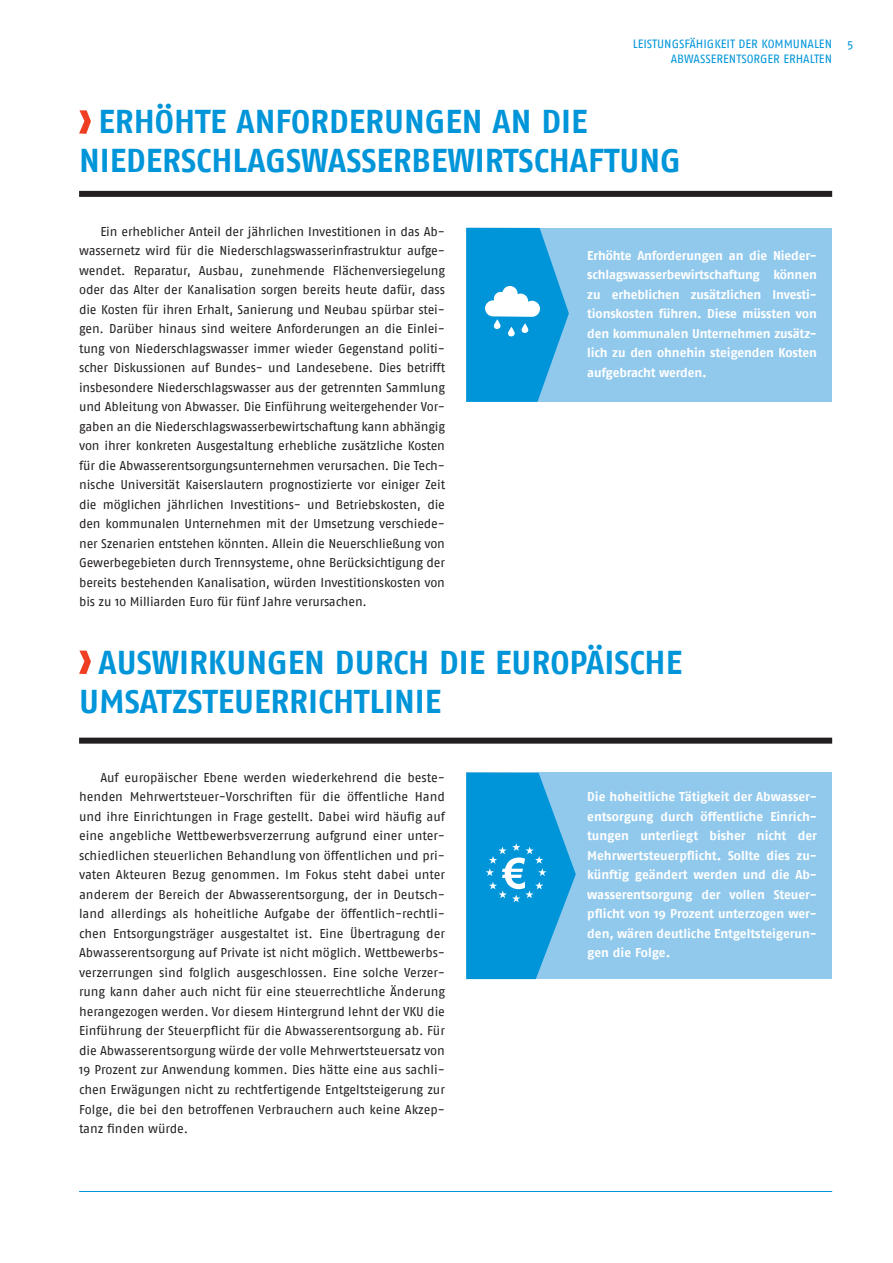
<style>
.page{position:relative;width:893px;height:1263px;background:#fff}
.page>*{position:absolute;margin:0;border:0;box-sizing:border-box;transform-origin:0 0}
.Innenseiten_Headline{font:700 33px/39px "Fago No";color:#0095d9}
.Innenseiten_Copy_mit{font:12.75px/19.5px "Fago No";letter-spacing:-.01em;color:#231f20;text-align:justify}
.Innenseiten_Copy_ohn{font:700 12.75px/19.5px "Fago No";letter-spacing:-.01em;color:#fff;text-align:justify}
.t1{font:12px/15px "Fago No";color:#0095d9}
</style>
<div class="page">
<hr style="left:79px;top:1191px;width:753px;height:1px;background:#0095d9">
<div style="left:466px;top:228px;width:366px;height:174px;background:#91c9ed"></div>
<div style="left:79px;top:191px;width:753px;height:6px;background:#231f20"></div>
<div style="left:79px;top:738px;width:753px;height:6px;background:#231f20"></div>
<div style="left:466px;top:773px;width:366px;height:206px;background:#91c9ed"></div>
<svg style="left:466px;top:773px;width:110px;height:206px"></svg>
<svg style="left:466px;top:228px;width:103px;height:174px;background:#27a4de"></svg>
<svg style="left:79px;top:110px;width:12px;height:24px"></svg>
<svg style="left:79px;top:651px;width:12px;height:23px"></svg>
<p class="t1" style="left:671px;top:36px;width:184px;text-indent:-38px">LEISTUNGSFÄHIGKEIT DER KOMMUNALEN 5<br>ABWASSERENTSORGER ERHALTEN</p>
<p class="Innenseiten_Headline" style="left:79px;top:102px;width:603px;text-indent:20px">ERHÖHTE ANFORDERUNGEN AN DIE<br>NIEDERSCHLAGSWASSERBEWIRTSCHAFTUNG</p>
<p class="Innenseiten_Copy_mit" style="left:79px;top:222px;width:368px;text-indent:21px">Ein erheblicher Anteil der jährlichen Investitionen in das Ab&shy;wassernetz wird für die Niederschlagswasserinfrastruktur aufge&shy;wendet. Reparatur, Ausbau, zunehmende Flächenversiegelung oder das Alter der Kanalisation sorgen bereits heute dafür, dass die Kosten für ihren Erhalt, Sanierung und Neubau spürbar stei&shy;gen. Darüber hinaus sind weitere Anforderungen an die Einlei&shy;tung von Niederschlagswasser immer wieder Gegenstand politi&shy;scher Diskussionen auf Bundes- und Landesebene. Dies betrifft insbesondere Niederschlagswasser aus der getrennten Sammlung und Ableitung von Abwasser. Die Einführung weitergehender Vor&shy;gaben an die Niederschlagswasserbewirtschaftung kann abhängig von ihrer konkreten Ausgestaltung erhebliche zusätzliche Kosten für die Abwasserentsorgungsunternehmen verursachen. Die Tech&shy;nische Universität Kaiserslautern prognostizierte vor einiger Zeit die möglichen jährlichen Investitions- und Betriebskosten, die den kommunalen Unternehmen mit der Umsetzung verschiede&shy;ner Szenarien entstehen könnten. Allein die Neuerschließung von Gewerbegebieten durch Trennsysteme, ohne Berücksichtigung der bereits bestehenden Kanalisation, würden Investitionskosten von bis zu 10 Milliarden Euro für fünf Jahre verursachen.</p>
<p class="Innenseiten_Copy_ohn" style="left:587px;top:245px;width:231px">Erhöhte Anforderungen an die Nieder&shy;schlagswasserbewirtschaftung können zu erheblichen zusätzlichen Investi&shy;tionskosten führen. Diese müssten von den kommunalen Unternehmen zusätz&shy;lich zu den ohnehin steigenden Kosten aufgebracht werden.</p>
<p class="Innenseiten_Headline" style="left:79px;top:642px;width:604px;text-indent:20px">AUSWIRKUNGEN DURCH DIE EUROPÄISCHE<br>UMSATZSTEUERRICHTLINIE</p>
<p class="Innenseiten_Copy_mit" style="left:79px;top:768px;width:368px;text-indent:21px">Auf europäischer Ebene werden wiederkehrend die beste&shy;henden Mehrwertsteuer-Vorschriften für die öffentliche Hand und ihre Einrichtungen in Frage gestellt. Dabei wird häufig auf eine angebliche Wettbewerbsverzerrung aufgrund einer unter&shy;schiedlichen steuerlichen Behandlung von öffentlichen und pri&shy;vaten Akteuren Bezug genommen. Im Fokus steht dabei unter anderem der Bereich der Abwasserentsorgung, der in Deutsch&shy;land allerdings als hoheitliche Aufgabe der öffentlich-rechtli&shy;chen Entsorgungsträger ausgestaltet ist. Eine Übertragung der Abwasserentsorgung auf Private ist nicht möglich. Wettbewerbs&shy;verzerrungen sind folglich ausgeschlossen. Eine solche Verzer&shy;rung kann daher auch nicht für eine steuerrechtliche Änderung herangezogen werden. Vor diesem Hintergrund lehnt der VKU die Einführung der Steuerpflicht für die Abwasserentsorgung ab. Für die Abwasserentsorgung würde der volle Mehrwertsteuersatz von 19 Prozent zur Anwendung kommen. Dies hätte eine aus sachli&shy;chen Erwägungen nicht zu rechtfertigende Entgeltsteigerung zur Folge, die bei den betroffenen Verbrauchern auch keine Akzep&shy;tanz finden würde.</p>
<p class="Innenseiten_Copy_ohn" style="left:587px;top:787px;width:231px">Die hoheitliche Tätigkeit der Abwasser&shy;entsorgung durch öffentliche Einrich&shy;tungen unterliegt bisher nicht der Mehrwertsteuerpflicht. Sollte dies zu&shy;künftig geändert werden und die Ab&shy;wasserentsorgung der vollen Steuer&shy;pflicht von 19 Prozent unterzogen wer&shy;den, wären deutliche Entgeltsteigerun&shy;gen die Folge.</p>
</div>
